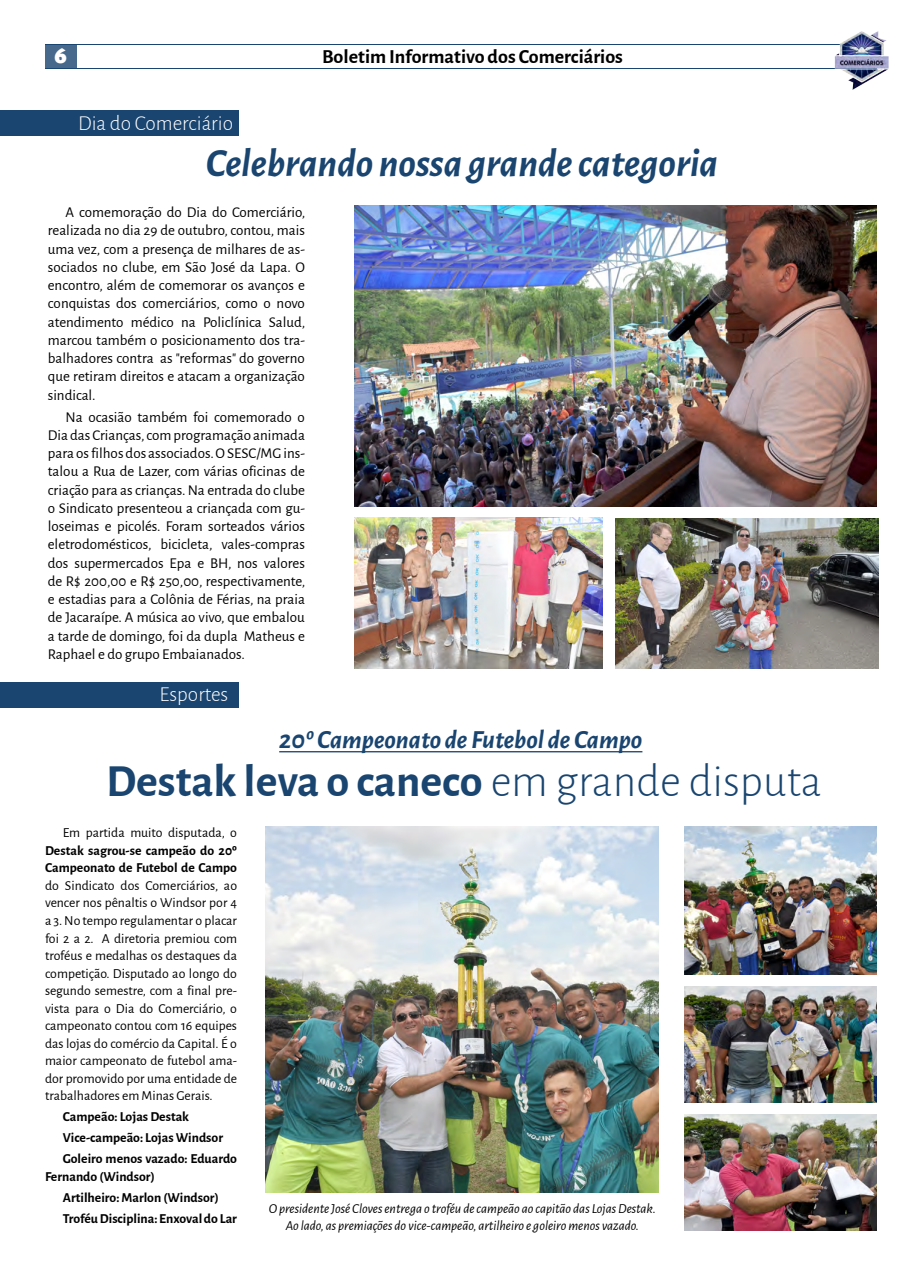
<style>
.page{position:relative;width:922px;height:1276px;background:#fff}
.page>*{position:absolute;margin:0;border:0;box-sizing:border-box;transform-origin:0 0}
.Título_-_Jornal_SEC{font:700 46.25px "Alegreya Sans";color:#194570}
.Título_-_Jornal_SEC-2{font:italic 700 40px "Alegreya Sans";color:#194570}
.Título_-_Jornal_SEC-3{font:italic 700 26.25px "Alegreya Sans";color:#194570}
.t1{font:900 25px "Alegreya Sans";color:#fff}
.t2{font:300 21.25px "Alegreya Sans";color:#fff}
.t3{font:700 20px "Alegreya Sans";color:#000}
.Parágrafo{font:15px/18.2px "Alegreya Sans";color:#000;text-align:justify}
.Parágrafo-2{font:13.75px/17.5px "Alegreya Sans";color:#000;text-align:justify}
.Parágrafo-3{font:700 13.75px/17.5px "Alegreya Sans";color:#000}
.Parágrafo-4{font:italic 13.75px/17px "Alegreya Sans";color:#000;text-align:center}
.s1{font-weight:300}
.s2{font-weight:700}
</style>
<div class="page">
<div style="left:45px;top:44px;width:31px;height:25px;background:#476a8c"></div>
<hr style="left:45px;top:44px;width:831px;height:1px;background:#194570">
<hr style="left:45px;top:68px;width:831px;height:1px;background:#194570">
<img style="left:834px;top:31px;width:54px;height:58px">
<div style="left:0;top:111px;width:239px;height:25px;background:#194570"></div>
<div style="left:0;top:682px;width:239px;height:25px;background:#194570"></div>
<hr style="left:279px;top:751px;width:363px;height:1px;background:#194570">
<img style="left:354px;top:518px;width:248px;height:150px">
<img style="left:354px;top:205px;width:522px;height:302px">
<img style="left:684px;top:986px;width:192px;height:116px">
<img style="left:684px;top:826px;width:192px;height:148px">
<img style="left:684px;top:1114px;width:192px;height:116px">
<img style="left:266px;top:826px;width:392px;height:367px">
<img style="left:615px;top:519px;width:262px;height:149px">
<p class="t1" style="left:54px;top:35px;width:14px">6</p>
<p class="t3" style="left:322px;top:42px;width:302px">Boletim Informativo dos Comerciários</p>
<p class="t2" style="left:78px;top:110px;width:157px">Dia do Comerciário</p>
<p class="Título_-_Jornal_SEC-2" style="left:206px;top:134px;width:514px">Celebrando nossa grande categoria</p>
<p class="Parágrafo" style="left:48px;top:202px;width:259px;text-indent:18px">A comemoração do Dia do Comerciário, realizada no dia 29 de outubro, contou, mais uma vez, com a presença de milhares de as&shy;sociados no clube, em São José da Lapa. O encontro, além de comemorar os avanços e conquistas dos comerciários, como o novo atendimento médico na Policlínica Salud, marcou também o posicionamento dos tra&shy;balhadores contra as "reformas" do governo que retiram direitos e atacam a organização sindical.</p>
<p class="Parágrafo" style="left:48px;top:407px;width:259px;text-indent:18px">Na ocasião também foi comemorado o Dia das Crianças, com programação animada para os filhos dos associados. O SESC/MG ins&shy;talou a Rua de Lazer, com várias oficinas de criação para as crianças. Na entrada do clube o Sindicato presenteou a criançada com gu&shy;loseimas e picolés. Foram sorteados vários eletrodomésticos, bicicleta, vales-compras dos supermercados Epa e BH, nos valores de R$ 200,00 e R$ 250,00, respectivamente, e estadias para a Colônia de Férias, na praia de Jacaraípe. A música ao vivo, que embalou a tarde de domingo, foi da dupla Matheus e Raphael e do grupo Embaianados.</p>
<p class="t2" style="left:159px;top:680px;width:70px">Esportes</p>
<p class="Título_-_Jornal_SEC-3" style="left:279px;top:720px;width:364px">20º Campeonato de Futebol de Campo</p>
<p class="Título_-_Jornal_SEC" style="left:106px;top:747px;width:717px">Destak leva o caneco <span class="s1">em grande disputa</span></p>
<p class="Parágrafo-2" style="left:45px;top:823px;width:193px;text-indent:18px">Em partida muito disputada, o <span class="s2">Destak sagrou-se campeão do 20º Campeonato de Futebol de Campo </span>do Sindicato dos Comerciários, ao vencer nos pênaltis o Windsor por 4 a 3. No tempo regulamentar o placar foi 2 a 2. A diretoria premiou com troféus e medalhas os destaques da competição. Disputado ao longo do segundo semestre, com a final pre&shy;vista para o Dia do Comerciário, o campeonato contou com 16 equipes das lojas do comércio da Capital. É o maior campeonato de futebol ama&shy;dor promovido por uma entidade de trabalhadores em Minas Gerais.</p>
<p class="Parágrafo-3" style="left:63px;top:1107px;width:128px">Campeão: Lojas Destak</p>
<p class="Parágrafo-3" style="left:63px;top:1128px;width:162px">Vice-campeão: Lojas Windsor</p>
<p class="Parágrafo-3" style="left:45px;top:1149px;width:193px;text-indent:18px">Goleiro menos vazado: Eduardo<br>Fernando (Windsor)</p>
<p class="Parágrafo-3" style="left:63px;top:1187px;width:157px">Artilheiro: Marlon (Windsor)</p>
<p class="Parágrafo-3" style="left:63px;top:1208px;width:176px">Troféu Disciplina: Enxoval do Lar</p>
<p class="Parágrafo-4" style="left:269px;top:1199px;width:388px">O presidente José Cloves entrega o troféu de campeão ao capitão das Lojas Destak.<br>Ao lado, as premiações do vice-campeão, artilheiro e goleiro menos vazado.</p>
</div>
